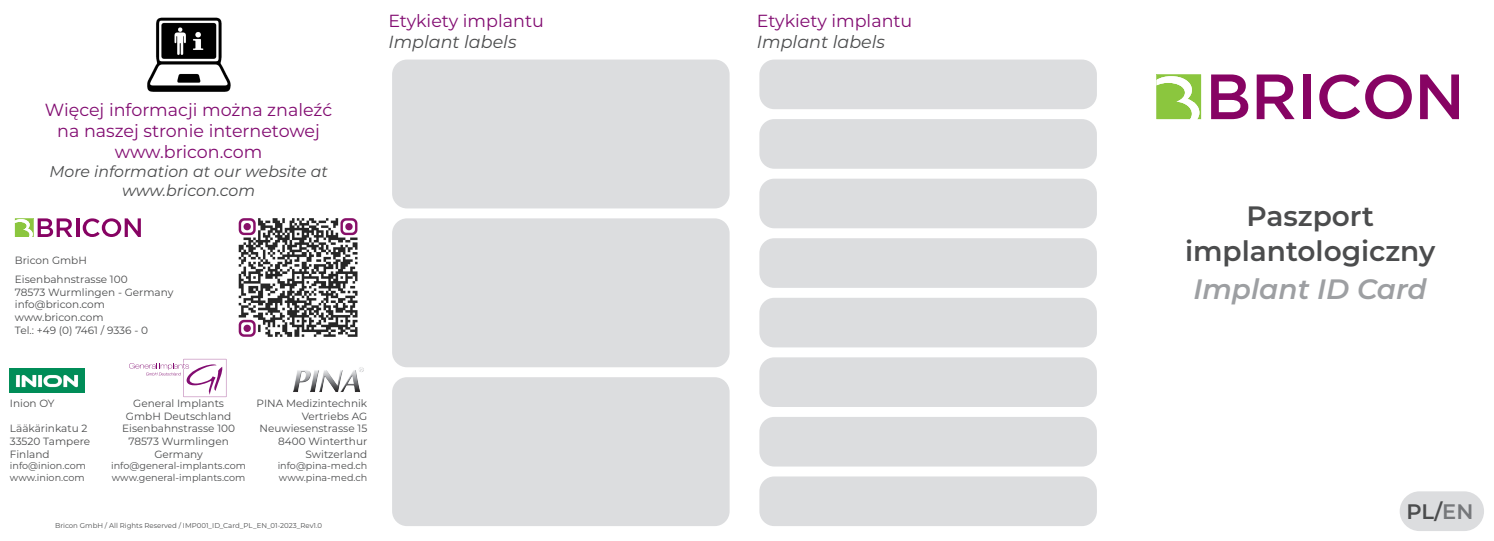
<style>
.page{position:relative;width:1494px;height:541px;background:#fff}
.page>*{position:absolute;margin:0;border:0;box-sizing:border-box;transform-origin:0 0}
.t1{font:600 28px "Montserrat";color:#4b4c4d}
.t2{font:italic 600 28px "Montserrat";color:#9d9fa2}
.t3{font:600 21px "Montserrat";color:#4b4c4d}
.t4{font:17.5px/21px "Montserrat";color:#820c71;text-align:center}
.t5{font:italic 17.5px "Montserrat";color:#4b4c4d}
.t6{font:italic 15.75px "Montserrat";color:#4b4c4d}
.t7{font:10.5px/12.6px "Montserrat";color:#4b4c4d;text-align:right}
.t8{font:9.62px "Montserrat";color:#4b4c4d}
.System_DE{font:7px "Montserrat";color:#4b4c4d}
.s1{color:#76787b}
</style>
<div class="page">
<div style="left:392px;top:60px;width:337px;height:148px;background:#dcdddf;border-radius:15px"></div>
<div style="left:392px;top:218px;width:337px;height:149px;background:#dcdddf;border-radius:15px"></div>
<div style="left:392px;top:377px;width:337px;height:149px;background:#dcdddf;border-radius:15px"></div>
<div style="left:759px;top:60px;width:337px;height:49px;background:#dcdddf;border-radius:15px"></div>
<div style="left:759px;top:119px;width:337px;height:50px;background:#dcdddf;border-radius:15px"></div>
<div style="left:759px;top:179px;width:337px;height:49px;background:#dcdddf;border-radius:15px"></div>
<div style="left:759px;top:238px;width:337px;height:50px;background:#dcdddf;border-radius:15px"></div>
<div style="left:759px;top:298px;width:337px;height:49px;background:#dcdddf;border-radius:15px"></div>
<div style="left:759px;top:357px;width:337px;height:50px;background:#dcdddf;border-radius:15px"></div>
<div style="left:759px;top:417px;width:337px;height:49px;background:#dcdddf;border-radius:15px"></div>
<div style="left:759px;top:476px;width:337px;height:50px;background:#dcdddf;border-radius:15px"></div>
<svg style="left:15px;top:218px;width:57px;height:19px"></svg>
<hr style="left:76px;top:218px;width:3px;height:19px;background:#870363">
<svg style="left:83px;top:218px;width:58px;height:19px"></svg>
<img style="left:10px;top:369px;width:74px;height:23px">
<svg style="left:129px;top:359px;width:97px;height:38px"></svg>
<img style="left:293px;top:367px;width:71px;height:25px">
<svg style="left:1156px;top:74px;width:44px;height:45px"></svg>
<svg style="left:1211px;top:74px;width:37px;height:45px"></svg>
<svg style="left:1256px;top:74px;width:38px;height:45px"></svg>
<div style="left:1303px;top:74px;width:7px;height:45px;background:#870363"></div>
<svg style="left:1319px;top:74px;width:92px;height:45px"></svg>
<svg style="left:1420px;top:74px;width:38px;height:45px"></svg>
<img style="left:238px;top:218px;width:120px;height:119px">
<img style="left:147px;top:17px;width:84px;height:75px">
<div style="left:1399px;top:491px;width:84px;height:40px;background:#dcdddf;border-radius:20px"></div>
<p class="t4" style="left:45px;top:99px;width:289px">Więcej informacji można znaleźć na naszej stronie internetowej www.bricon.com</p>
<p class="t6" style="left:49px;top:161px;width:280px">More information at our website at</p>
<p class="t6" style="left:122px;top:180px;width:134px">www.bricon.com</p>
<p class="t7" style="left:15px;top:254px;width:74px">Bricon GmbH</p>
<p class="t7" style="left:15px;top:273px;width:114px">Eisenbahnstrasse 100</p>
<p class="t7" style="left:15px;top:285px;width:160px">78573 Wurmlingen - Germany</p>
<p class="t7" style="left:15px;top:298px;width:92px">info@bricon.com</p>
<p class="t7" style="left:15px;top:310px;width:90px">www.bricon.com</p>
<p class="t7" style="left:15px;top:323px;width:135px">Tel.: +49 (0) 7461 / 9336 - 0</p>
<p class="t4" style="left:388px;top:10px;width:157px">Etykiety implantu</p>
<p class="t5" style="left:388px;top:30px;width:130px">Implant labels</p>
<p class="t7" style="left:10px;top:397px;width:46px">Inion OY</p>
<p class="t7" style="left:10px;top:422px;width:79px">Lääkärinkatu 2</p>
<p class="t7" style="left:10px;top:434px;width:82px">33520 Tampere</p>
<p class="t7" style="left:10px;top:447px;width:41px">Finland</p>
<p class="t8" style="left:10px;top:459px;width:77px">info@inion.com</p>
<p class="t8" style="left:10px;top:470px;width:76px">www.inion.com</p>
<p class="t7" style="left:133px;top:397px;width:92px">General Implants</p>
<p class="t7" style="left:126px;top:409px;width:107px">GmbH Deutschland</p>
<p class="t7" style="left:122px;top:422px;width:114px">Eisenbahnstrasse 100</p>
<p class="t7" style="left:128px;top:434px;width:102px">78573 Wurmlingen</p>
<p class="t7" style="left:154px;top:447px;width:50px">Germany</p>
<p class="t8" style="left:111px;top:459px;width:136px">info@general-implants.com</p>
<p class="t8" style="left:112px;top:470px;width:135px">www.general-implants.com</p>
<p class="t7" style="left:256px;top:397px;width:112px">PINA Medizintechnik<br>Vertriebs AG</p>
<p class="t7" style="left:259px;top:422px;width:109px">Neuwiesenstrasse 15</p>
<p class="t7" style="left:278px;top:434px;width:91px">8400 Winterthur</p>
<p class="t7" style="left:305px;top:447px;width:63px">Switzerland</p>
<p class="t8" style="left:278px;top:459px;width:91px">info@pina-med.ch</p>
<p class="t8" style="left:279px;top:470px;width:90px">www.pina-med.ch</p>
<p class="System_DE" style="left:55px;top:520px;width:268px">Bricon GmbH / All Rights Reserved / IMP001_ID_Card_PL_EN_01-2023_Rev1.0</p>
<p class="t4" style="left:756px;top:10px;width:157px">Etykiety implantu</p>
<p class="t5" style="left:756px;top:30px;width:130px">Implant labels</p>
<p class="t1" style="left:1246px;top:196px;width:129px">Paszport</p>
<p class="t1" style="left:1184px;top:231px;width:252px">implantologiczny</p>
<p class="t2" style="left:1193px;top:269px;width:235px">Implant ID Card</p>
<p class="t3" style="left:1406px;top:496px;width:68px">PL/<span class="s1">EN</span></p>
</div>
